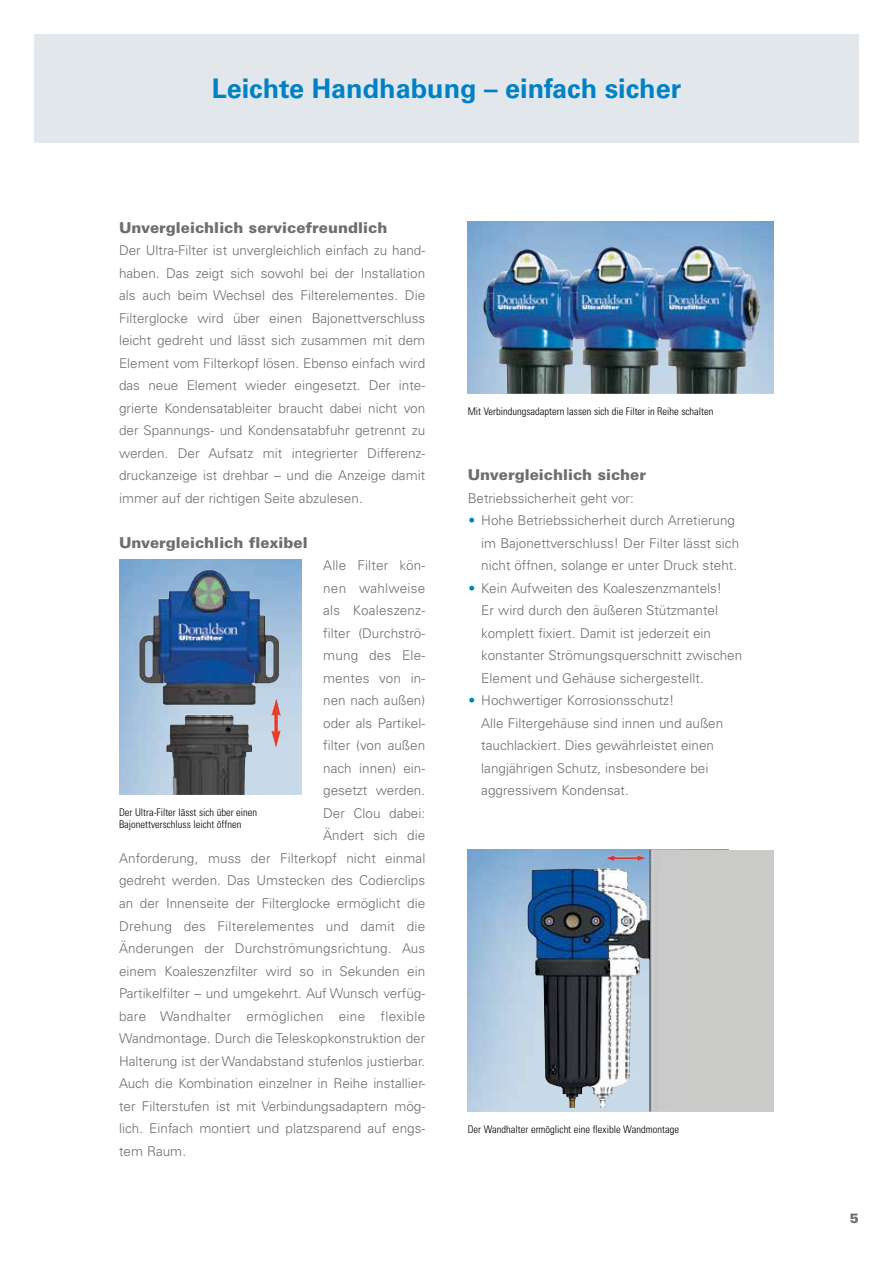
<style>
.page{position:relative;width:893px;height:1263px;background:#fff}
.page>*{position:absolute;margin:0;border:0;box-sizing:border-box;transform-origin:0 0}
.t1{font:700 27px "Univers LT Pro 65";color:#0081c6}
.t2{font:900 15px "Univers LT Pro 75";color:#6d6e71}
.t3{font:300 13.5px/22.5px "Univers LT Pro 45";color:#6d6e71}
.t4{font:300 13.5px "Univers LT Pro 45";letter-spacing:.02em;color:#6d6e71}
.t5{font:900 13.5px "Univers LT Pro 75";color:#6d6e71}
.t6{font:300 condensed 10.5px/12.6px "Univers LT Std";color:#000}
.s1{font-family:"Univers LT Std";font-stretch:condensed;color:#0081c6}
</style>
<div class="page">
<img style="left:468px;top:222px;width:306px;height:172px">
<img style="left:483px;top:247px;width:209px;height:147px">
<img style="left:527px;top:850px;width:149px;height:261px">
<div style="left:676px;top:850px;width:97px;height:261px;background:#cacac8"></div>
<img style="left:119px;top:560px;width:183px;height:235px">
<img style="left:139px;top:570px;width:140px;height:135px">
<div style="left:34px;top:34px;width:825px;height:108px;background:#e1e7ea"></div>
<h1 class="t1" style="left:212px;top:72px;width:471px">Leichte Handhabung – einfach sicher</h1>
<p class="t2" style="left:119px;top:218px;width:270px">Unvergleichlich servicefreundlich</p>
<p class="t3" style="left:119px;top:239px;width:308px;text-align:justify">Der Ultra-Filter ist unvergleichlich einfach zu hand&shy;haben. Das zeigt sich sowohl bei der Installation als auch beim Wechsel des Filterelementes. Die Filterglocke wird über einen Bajonettverschluss leicht gedreht und lässt sich zusammen mit dem Element vom Filterkopf lösen. Ebenso einfach wird das neue Element wieder eingesetzt. Der inte&shy;grierte Kondensatableiter braucht dabei nicht von der Spannungs- und Kondensatabfuhr getrennt zu werden. Der Aufsatz mit integrierter Differenz&shy;druckanzeige ist drehbar – und die Anzeige damit immer auf der richtigen Seite abzulesen.</p>
<p class="t2" style="left:119px;top:533px;width:190px">Unvergleichlich flexibel</p>
<p class="t3" style="left:323px;top:554px;width:104px">Alle Filter kön-</p>
<p class="t4" style="left:323px;top:580px;width:104px">nen wahlweise</p>
<p class="t3" style="left:323px;top:599px;width:104px">als Koaleszenz-</p>
<p class="t3" style="left:323px;top:622px;width:104px">filter (Durchströ-</p>
<p class="t3" style="left:323px;top:644px;width:104px">mung des Ele-</p>
<p class="t3" style="left:323px;top:667px;width:104px">mentes von in-</p>
<p class="t3" style="left:323px;top:689px;width:104px">nen nach außen)</p>
<p class="t3" style="left:323px;top:712px;width:104px">oder als Partikel-</p>
<p class="t3" style="left:323px;top:734px;width:104px">filter (von außen</p>
<p class="t3" style="left:323px;top:757px;width:104px">nach innen) ein-</p>
<p class="t3" style="left:323px;top:779px;width:104px">gesetzt werden.</p>
<p class="t3" style="left:323px;top:802px;width:104px">Der Clou dabei:</p>
<p class="t3" style="left:323px;top:824px;width:104px">Ändert sich die</p>
<p class="t3" style="left:119px;top:847px;width:308px">Anforderung, muss der Filterkopf nicht einmal</p>
<p class="t3" style="left:119px;top:869px;width:308px">gedreht werden. Das Umstecken des Codierclips</p>
<p class="t3" style="left:119px;top:892px;width:308px">an der Innenseite der Filterglocke ermöglicht die</p>
<p class="t3" style="left:119px;top:914px;width:308px">Drehung des Filterelementes und damit die</p>
<p class="t3" style="left:119px;top:937px;width:308px">Änderungen der Durchströmungsrichtung. Aus</p>
<p class="t3" style="left:119px;top:959px;width:308px">einem Koaleszenzfilter wird so in Sekunden ein</p>
<p class="t3" style="left:119px;top:982px;width:308px">Partikelfilter – und umgekehrt. Auf Wunsch verfüg-</p>
<p class="t4" style="left:119px;top:1007px;width:308px">bare Wandhalter ermöglichen eine flexible</p>
<p class="t3" style="left:119px;top:1027px;width:308px">Wandmontage. Durch die Teleskopkonstruktion der</p>
<p class="t3" style="left:119px;top:1049px;width:308px">Halterung ist der Wandabstand stufenlos justierbar.</p>
<p class="t3" style="left:119px;top:1072px;width:308px">Auch die Kombination einzelner in Reihe installier-</p>
<p class="t3" style="left:119px;top:1094px;width:308px">ter Filterstufen ist mit Verbindungsadaptern mög-</p>
<p class="t3" style="left:119px;top:1117px;width:308px">lich. Einfach montiert und platzsparend auf engs-</p>
<p class="t3" style="left:119px;top:1139px;width:69px">tem Raum.</p>
<p class="t6" style="left:119px;top:805px;width:140px">Der Ultra-Filter lässt sich über einen<br>Bajonettverschluss leicht öffnen</p>
<p class="t6" style="left:468px;top:404px;width:247px">Mit Verbindungsadaptern lassen sich die Filter in Reihe schalten</p>
<p class="t2" style="left:468px;top:466px;width:180px">Unvergleichlich sicher</p>
<p class="t3" style="left:468px;top:487px;width:168px">Betriebssicherheit geht vor:</p>
<p class="t3" style="left:481px;top:509px;width:259px;text-indent:-14px"><span class="s1">•</span> Hohe Betriebssicherheit durch Arretierung im Bajonettverschluss! Der Filter lässt sich nicht öffnen, solange er unter Druck steht.</p>
<p class="t3" style="left:481px;top:577px;width:263px;text-indent:-14px"><span class="s1">•</span> Kein Aufweiten des Koaleszenzmantels!<br>Er wird durch den äußeren Stützmantel komplett fixiert. Damit ist jederzeit ein konstanter Strömungsquerschnitt zwischen Element und Gehäuse sichergestellt.</p>
<p class="t3" style="left:481px;top:689px;width:244px;text-indent:-14px"><span class="s1">•</span> Hochwertiger Korrosionsschutz!<br>Alle Filtergehäuse sind innen und außen tauchlackiert. Dies gewährleistet einen langjährigen Schutz, insbesondere bei aggressivem Kondensat.</p>
<p class="t6" style="left:468px;top:1123px;width:213px">Der Wandhalter ermöglicht eine flexible Wandmontage</p>
<p class="t5" style="left:850px;top:1209px;width:11px">5</p>
</div>
